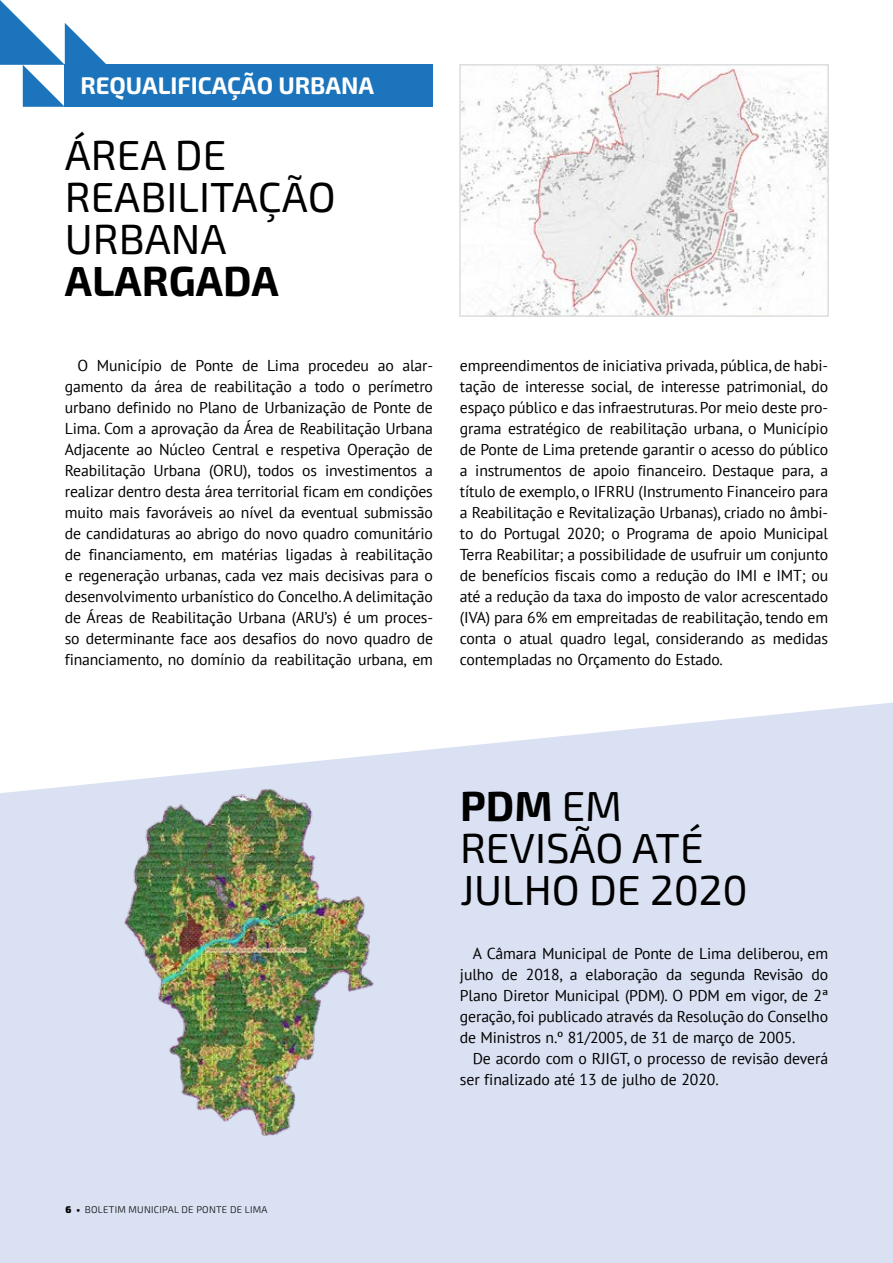
<style>
.page{position:relative;width:893px;height:1263px;background:#fff}
.page>*{position:absolute;margin:0;border:0;box-sizing:border-box;transform-origin:0 0}
.t1{font:42px/42px "Exo 2";color:#000}
.t2{font:700 42px "Exo 2";color:#000}
.t3{font:700 24px "Exo 2";color:#fff}
.t4{font:15.75px/21px "PT Sans";letter-spacing:-.01em;color:#000;text-align:justify}
.t5{font:300 9.75px "Exo 2";letter-spacing:.025em;color:#000}
.s1{font-weight:700}
.s2{font-weight:900}
</style>
<div class="page">
<svg style="left:0;top:0;width:125px;height:107px"></svg>
<img style="left:462px;top:67px;width:364px;height:247px">
<div style="left:459px;top:64px;width:370px;height:253px;border:2px solid #dcddde"></div>
<svg style="left:0;top:702px;width:893px;height:561px;background:#dee4f3"></svg>
<img style="left:58px;top:761px;width:382px;height:404px">
<div style="left:65px;top:65px;width:368px;height:42px;background:#1c75bc"></div>
<h2 class="t3" style="left:80px;top:71px;width:295px">REQUALIFICAÇÃO URBANA</h2>
<h1 class="t1" style="left:65px;top:135px;width:273px">ÁREA DE<br>REABILITAÇÃO<br>URBANA</h1>
<h1 class="t2" style="left:65px;top:256px;width:215px">ALARGADA</h1>
<p class="t4" style="left:65px;top:355px;width:370px;text-indent:13px">O Município de Ponte de Lima procedeu ao alar&shy;gamento da área de reabilitação a todo o perímetro urbano definido no Plano de Urbanização de Ponte de Lima. Com a aprovação da Área de Reabilitação Urbana Adjacente ao Núcleo Central e respetiva Operação de Reabilitação Urbana (ORU), todos os investimentos a realizar dentro desta área territorial ficam em condições muito mais favoráveis ao nível da eventual submissão de candidaturas ao abrigo do novo quadro comunitário de financiamento, em matérias ligadas à reabilitação e regeneração urbanas, cada vez mais decisivas para o desenvolvimento urbanístico do Concelho. A delimitação de Áreas de Reabilitação Urbana (ARU’s) é um proces&shy;so determinante face aos desafios do novo quadro de financiamento, no domínio da reabilitação urbana, em</p>
<p class="t4" style="left:460px;top:354px;width:370px">empreendimentos de iniciativa privada, pública, de habi&shy;tação de interesse social, de interesse patrimonial, do espaço público e das infraestruturas. Por meio deste pro&shy;grama estratégico de reabilitação urbana, o Município de Ponte de Lima pretende garantir o acesso do público a instrumentos de apoio financeiro. Destaque para, a título de exemplo, o IFRRU (Instrumento Financeiro para a Reabilitação e Revitalização Urbanas), criado no âmbi&shy;to do Portugal 2020; o Programa de apoio Municipal Terra Reabilitar; a possibilidade de usufruir um conjunto de benefícios fiscais como a redução do IMI e IMT; ou até a redução da taxa do imposto de valor acrescentado (IVA) para 6% em empreitadas de reabilitação, tendo em conta o atual quadro legal, considerando as medidas contempladas no Orçamento do Estado.</p>
<h1 class="t1" style="left:460px;top:786px;width:289px"><span class="s1">PDM</span> EM<br>REVISÃO ATÉ<br>JULHO DE 2020</h1>
<p class="t5" style="left:66px;top:1204px;width:203px"><span class="s2">6 •</span> BOLETIM MUNICIPAL DE PONTE DE LIMA</p>
<p class="t4" style="left:460px;top:942px;width:370px;text-indent:13px">A Câmara Municipal de Ponte de Lima deliberou, em julho de 2018, a elaboração da segunda Revisão do Plano Diretor Municipal (PDM). O PDM em vigor, de 2ª geração, foi publicado através da Resolução do Conselho de Ministros n.º 81/2005, de 31 de março de 2005.</p>
<p class="t4" style="left:460px;top:1047px;width:370px;text-indent:13px">De acordo com o RJIGT, o processo de revisão deverá ser finalizado até 13 de julho de 2020.</p>
</div>
